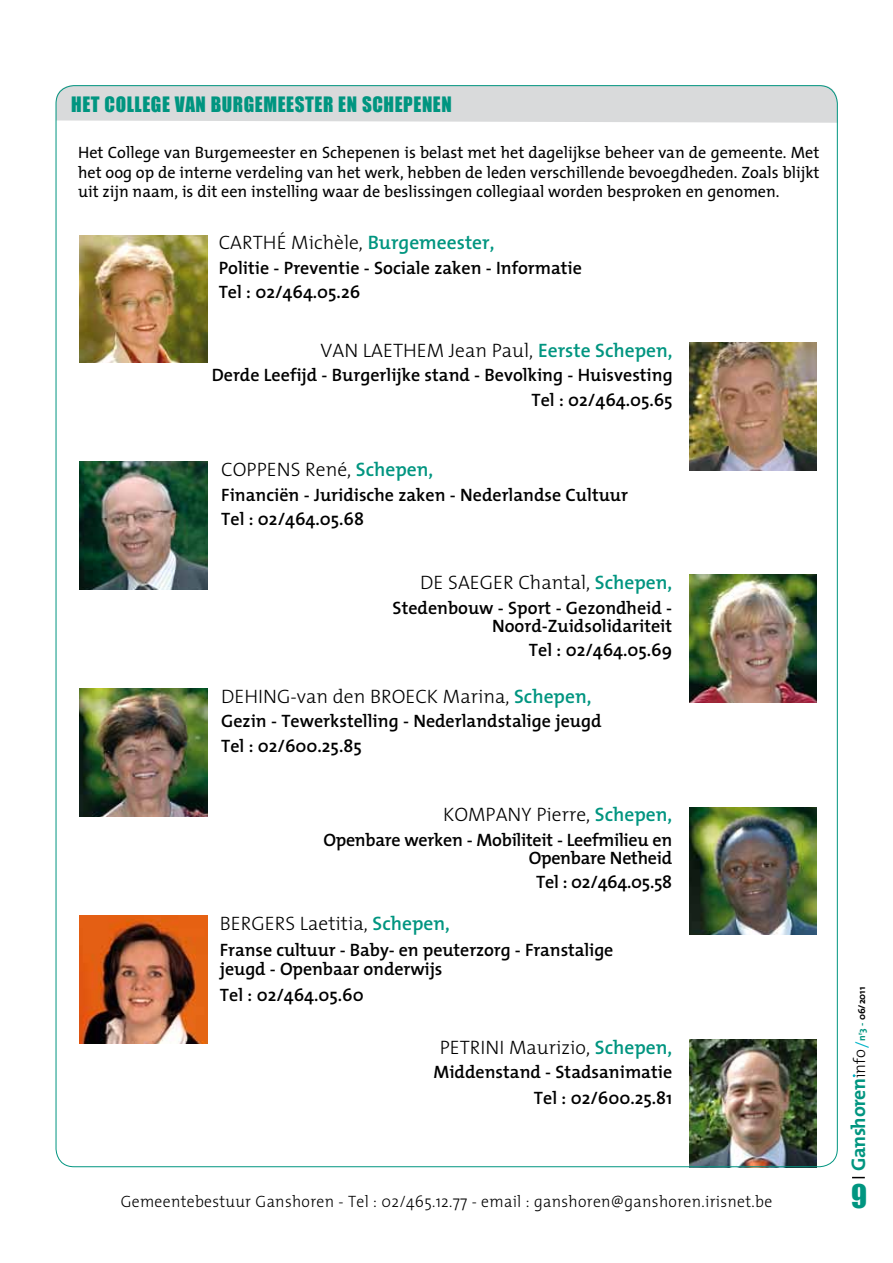
<style>
.page{position:relative;width:893px;height:1263px;background:#fff}
.page>*{position:absolute;margin:0;border:0;box-sizing:border-box;transform-origin:0 0}
.t1{font:30px "Impact";color:#009580}
.t2{font:700 19.8px "The Mix";color:#009580}
.t3{font:300 19.5px "The Mix";color:#000}
.t4{font:19.5px "Impact";letter-spacing:.03em;color:#009580}
.t5{font:600 18px/24.3px "The Mix";color:#000;text-align:right}
.t6{font:16.5px/19.5px "The Mix";color:#000;text-align:justify}
.t7{font:300 16.5px "The Mix";letter-spacing:.02em;color:#000;scale:.95 1}
.s1{font-weight:600;color:#009580}
.s2{font-weight:300;font-size:16.5px;color:#000}
.s3{font-weight:300;color:#00b4c8}
.s4{font-family:"The Sans";font-size:9.9px}
.s5{font-family:"The Sans";font-size:6.6px}
.s6{font-family:"The Sans";font-size:9.9px;color:#000}
</style>
<div class="page">
<svg style="left:852px;top:1177px;width:13px;height:1px"></svg>
<img style="left:689px;top:1039px;width:128px;height:126px">
<svg style="left:56px;top:85px;width:782px;height:38px;background:#d4d9d9"></svg>
<img style="left:80px;top:915px;width:127px;height:128px">
<img style="left:80px;top:689px;width:127px;height:127px">
<img style="left:80px;top:235px;width:127px;height:128px">
<img style="left:689px;top:807px;width:127px;height:128px">
<img style="left:689px;top:575px;width:128px;height:127px">
<img style="left:689px;top:343px;width:128px;height:127px">
<img style="left:80px;top:462px;width:127px;height:127px">
<p class="t4" style="left:71px;top:89px;width:382px">HET COLLEGE VAN BURGEMEESTER EN SCHEPENEN</p>
<p class="t6" style="left:78px;top:142px;width:743px">Het College van Burgemeester en Schepenen is belast met het dagelijkse beheer van de gemeente. Met het oog op de interne verdeling van het werk, hebben de leden verschillende bevoegdheden. Zoals blijkt uit zijn naam, is dit een instelling waar de beslissingen collegiaal worden besproken en genomen.</p>
<p class="t3" style="left:219px;top:227px;width:277px">CARTHÉ Michèle, <span class="s1">Burgemeester,</span></p>
<p class="t5" style="left:219px;top:255px;width:365px;text-align:left">Politie - Preventie - Sociale zaken - Informatie<br>Tel : 02/464.05.26</p>
<p class="t3" style="left:321px;top:334px;width:354px">VAN LAETHEM Jean Paul, <span class="s1">Eerste Schepen,</span></p>
<p class="t5" style="left:212px;top:363px;width:462px">Derde Leefijd - Burgerlijke stand - Bevolking - Huisvesting<br>Tel : 02/464.05.65</p>
<p class="t3" style="left:221px;top:453px;width:213px">COPPENS René, <span class="s1">Schepen,</span></p>
<p class="t5" style="left:221px;top:482px;width:408px;text-align:left">Financiën - Juridische zaken - Nederlandse Cultuur<br>Tel : 02/464.05.68</p>
<p class="t3" style="left:420px;top:566px;width:253px">DE SAEGER Chantal, <span class="s1">Schepen,</span></p>
<p class="t5" style="left:393px;top:598px;width:281px;line-height:18px">Stedenbouw - Sport - Gezondheid -<br>Noord-Zuidsolidariteit</p>
<p class="t5" style="left:529px;top:637px;width:145px">Tel : 02/464.05.69</p>
<p class="t3" style="left:221px;top:680px;width:372px">DEHING-van den BROECK Marina, <span class="s1">Schepen,</span></p>
<p class="t5" style="left:221px;top:709px;width:382px;text-align:left">Gezin - Tewerkstelling - Nederlandstalige jeugd<br>Tel : 02/600.25.85</p>
<p class="t3" style="left:443px;top:799px;width:230px">KOMPANY Pierre, <span class="s1">Schepen,</span></p>
<p class="t5" style="left:323px;top:830px;width:350px;line-height:18px">Openbare werken - Mobiliteit - Leefmilieu en<br>Openbare Netheid</p>
<p class="t5" style="left:536px;top:869px;width:138px">Tel : 02/464.05.58</p>
<p class="t3" style="left:220px;top:907px;width:231px">BERGERS Laetitia, <span class="s1">Schepen,</span></p>
<p class="t5" style="left:220px;top:939px;width:395px;line-height:19.5px;text-align:left">Franse cultuur - Baby- en peuterzorg - Franstalige jeugd - Openbaar onderwijs</p>
<p class="t5" style="left:220px;top:982px;width:145px">Tel : 02/464.05.60</p>
<p class="t3" style="left:440px;top:1031px;width:234px">PETRINI Maurizio, <span class="s1">Schepen,</span></p>
<p class="t5" style="left:433px;top:1059px;width:240px;line-height:26px">Middenstand - Stadsanimatie<br>Tel : 02/600.25.81</p>
<p class="t7" style="left:121px;top:1188px;width:687px">Gemeentebestuur Ganshoren - Tel : 02/465.12.77 - email : ganshoren@ganshoren.irisnet.be</p>
<p class="t2" style="left:842px;top:1171px;width:186px;rotate:-90deg">Ganshoren<span class="s2">info</span><span class="s3">/</span><span class="s4">n</span><span class="s5">r</span><span class="s4">3 -</span> <span class="s6">06/2011</span></p>
<h1 class="t1" style="left:851px;top:1173px;width:17px">9</h1>
</div>
